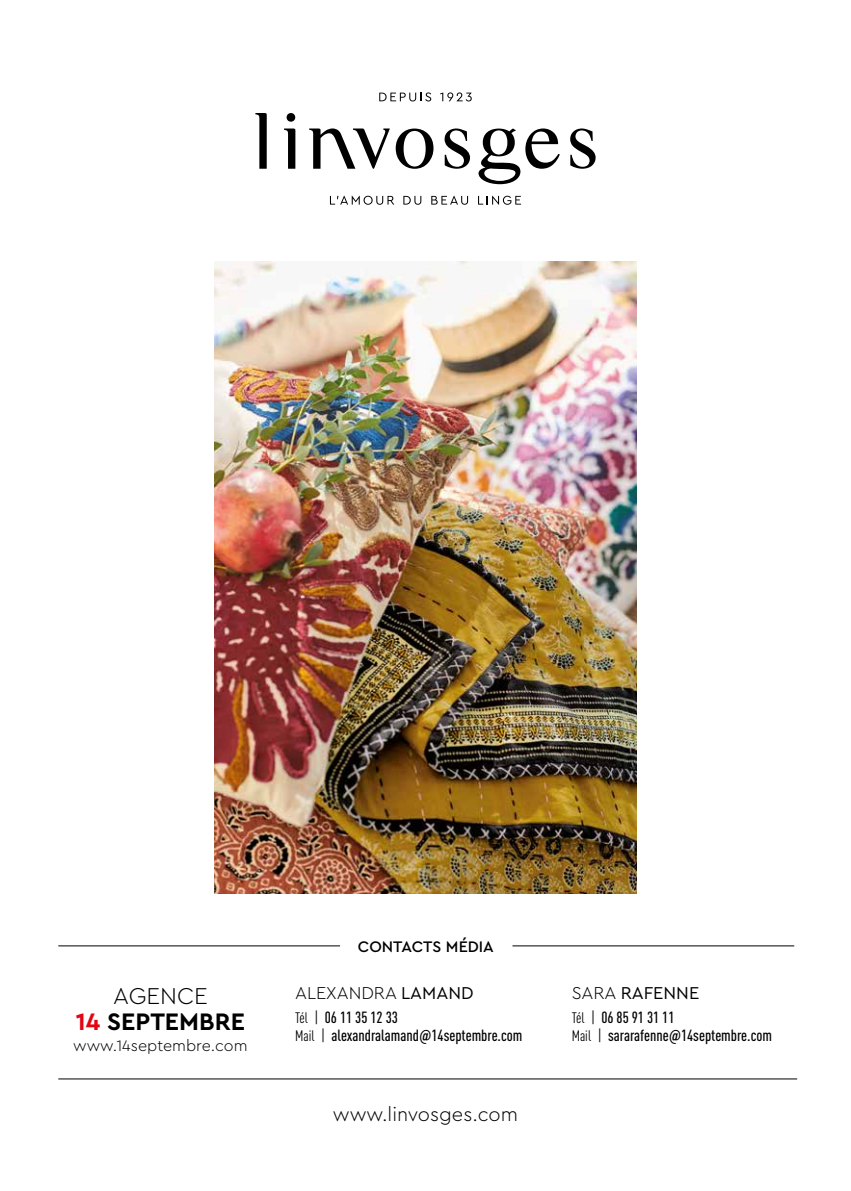
<style>
.page{position:relative;width:851px;height:1191px;background:#fff}
.page>*{position:absolute;margin:0;border:0;box-sizing:border-box;transform-origin:0 0}
.t1{font:700 25px "Cera Pro";color:#000}
.t2{font:300 24px "Cera Pro";color:#000}
.t3{font:300 20px "Cera Pro";color:#000}
.t4{font:300 18px "Cera Pro";color:#000}
.t5{font:18px "Cera Pro";color:#000}
.t6{font:500 condensed 16px/18px "DIN Pro";color:#000}
.t7{font:300 16px "Cera Pro";color:#000}
.t8{font:500 16px "Cera Pro";color:#000}
.s1{color:#e30613}
.s2{font-weight:400}
.s3{font-weight:400;font-size:15px}
.s4{font-weight:300}
</style>
<div class="page">
<svg style="left:330px;top:196px;width:64px;height:9px"></svg>
<svg style="left:403px;top:196px;width:18px;height:9px"></svg>
<svg style="left:431px;top:196px;width:37px;height:9px"></svg>
<svg style="left:478px;top:196px;width:43px;height:9px"></svg>
<svg style="left:379px;top:92px;width:52px;height:9px"></svg>
<svg style="left:440px;top:92px;width:31px;height:9px"></svg>
<svg style="left:570px;top:128px;width:25px;height:41px"></svg>
<svg style="left:478px;top:128px;width:81px;height:56px"></svg>
<svg style="left:444px;top:128px;width:26px;height:41px"></svg>
<svg style="left:286px;top:113px;width:9px;height:9px"></svg>
<svg style="left:309px;top:128px;width:124px;height:41px"></svg>
<svg style="left:284px;top:128px;width:11px;height:41px"></svg>
<svg style="left:255px;top:113px;width:12px;height:56px"></svg>
<img style="left:215px;top:262px;width:421px;height:631px">
<hr style="left:512px;top:945px;width:282px;height:1px;background:#000">
<hr style="left:58px;top:1078px;width:739px;height:1px;background:#000">
<hr style="left:58px;top:945px;width:282px;height:1px;background:#000">
<h2 class="t2" style="left:113px;top:979px;width:96px">AGENCE</h2>
<h1 class="t1" style="left:76px;top:1004px;width:171px"><span class="s1">14</span> SEPTEMBRE</h1>
<p class="t7" style="left:73px;top:1034px;width:176px">www.14septembre.com</p>
<p class="t8" style="left:358px;top:935px;width:137px">CONTACTS MÉDIA</p>
<p class="t4" style="left:295px;top:980px;width:180px">ALEXANDRA <span class="s2">LAMAND</span></p>
<p class="t6" style="left:295px;top:1006px;width:229px"><span class="s3">Tél</span> <span class="s2">|</span> 06 11 35 12 33<br><span class="s3">Mail</span> <span class="s2">|</span> alexandralamand@14septembre.com</p>
<p class="t3" style="left:333px;top:1100px;width:186px">www.linvosges.com</p>
<p class="t5" style="left:571px;top:980px;width:129px"><span class="s4">SARA</span> RAFENNE</p>
<p class="t6" style="left:571px;top:1006px;width:202px"><span class="s3">Tél</span> <span class="s2">|</span> 06 85 91 31 11<br><span class="s3">Mail</span> <span class="s2">|</span> sararafenne@14septembre.com</p>
</div>
